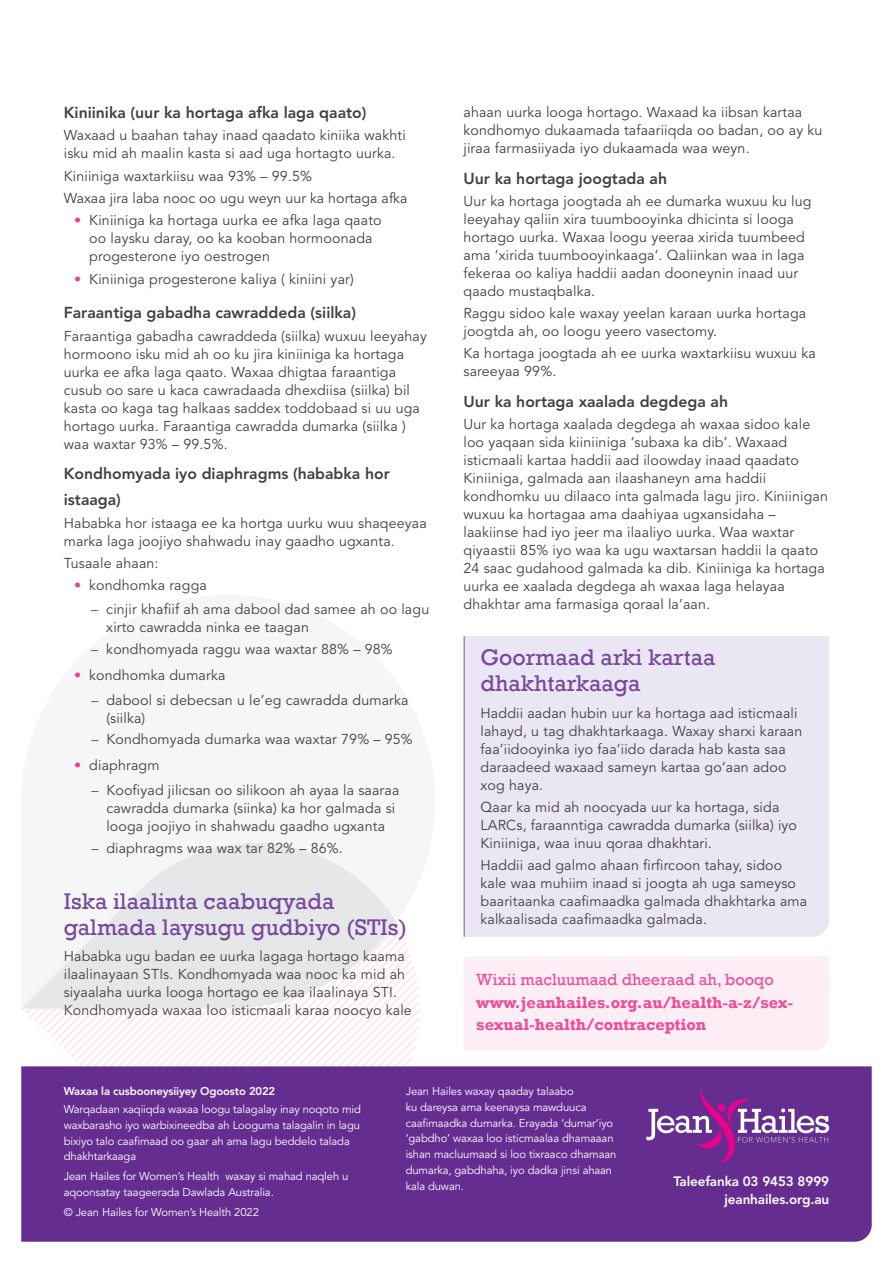
<style>
.page{position:relative;width:893px;height:1263px;background:#fff}
.page>*{position:absolute;margin:0;border:0;box-sizing:border-box;transform-origin:0 0}
.t1{font:23.25px/26.2px "Rockwell";color:#77489d}
.t2{font:700 16.5px/22.5px "Rockwell";color:#ee4d9b}
.t3{font:16.5px "Rockwell";color:#ee4d9b}
.t4{font:800 15.75px/26.2px "Avenir LT Std";color:#414042}
.t5{font:14.25px/18px "Avenir LT Std";letter-spacing:.01em;color:#414042}
.t6{font:800 13.5px/18px "Avenir LT Std";letter-spacing:-.01em;color:#fff;text-align:right}
.t7{font:11.25px/15.8px "Avenir LT Std";letter-spacing:-.01em;color:#fff}
.t8{font:800 11.25px "Avenir LT Std";letter-spacing:-.01em;color:#fff}
.s1{color:#ee3d96}
.s2{color:#713f98}
</style>
<div class="page">
<div style="left:21px;top:1066px;width:851px;height:176px;background:#662d91"></div>
<svg style="left:646px;top:1088px;width:183px;height:75px;background:#7f429d"></svg>
<svg style="left:22px;top:1008px;width:399px;height:58px"></svg>
<svg style="left:22px;top:843px;width:374px;height:165px;fill:#e6e7e8"></svg>
<div style="left:465px;top:636px;width:364px;height:301px;background:#ebe6f3"></div>
<hr style="left:463px;top:636px;width:2px;height:301px;background:#a286be">
<div style="left:463px;top:957px;width:366px;height:94px;background:#fdedf4"></div>
<p class="t4" style="left:64px;top:100px;width:304px">Kiniinika (uur ka hortaga afka laga qaato)</p>
<p class="t5" style="left:64px;top:127px;width:343px">Waxaad u baahan tahay inaad qaadato kiniika wakhti isku mid ah maalin kasta si aad uga hortagto uurka.</p>
<p class="t5" style="left:64px;top:165px;width:345px;line-height:22.2px">Kiniiniga waxtarkiisu waa 93% – 99.5%<br>Waxaa jira laba nooc oo ugu weyn uur ka hortaga afka</p>
<p class="t5" style="left:89px;top:212px;width:294px;text-indent:-15px"><span class="s1">•</span> Kiniiniga ka hortaga uurka ee afka laga qaato oo laysku daray, oo ka kooban hormoonada progesterone iyo oestrogen</p>
<p class="t5" style="left:74px;top:270px;width:281px"><span class="s1">•</span> Kiniiniga progesterone kaliya ( kiniini yar)</p>
<p class="t4" style="left:64px;top:300px;width:294px">Faraantiga gabadha cawraddeda (siilka)</p>
<p class="t5" style="left:64px;top:327px;width:365px">Faraantiga gabadha cawraddeda (siilka) wuxuu leeyahay hormoono isku mid ah oo ku jira kiniiniga ka hortaga uurka ee afka laga qaato. Waxaa dhigtaa faraantiga cusub oo sare u kaca cawradaada dhexdiisa (siilka) bil kasta oo kaga tag halkaas saddex toddobaad si uu uga hortago uurka. Faraantiga cawradda dumarka (siilka ) waa waxtar 93% – 99.5%.</p>
<p class="t4" style="left:64px;top:460px;width:328px">Kondhomyada iyo diaphragms (hababka hor istaaga)</p>
<p class="t5" style="left:64px;top:514px;width:365px">Hababka hor istaaga ee ka hortga uurku wuu shaqeeyaa marka laga joojiyo shahwadu inay gaadho ugxanta.</p>
<p class="t5" style="left:64px;top:554px;width:96px">Tusaale ahaan:</p>
<p class="t5" style="left:74px;top:576px;width:134px"><span class="s1">•</span> kondhomka ragga</p>
<p class="t5" style="left:106px;top:601px;width:324px;text-indent:-15px"><span class="s2">–</span> cinjir khafiif ah ama dabool dad samee ah oo lagu xirto cawradda ninka ee taagan</p>
<p class="t5" style="left:91px;top:640px;width:303px"><span class="s2">–</span> kondhomyada raggu waa waxtar 88% – 98%</p>
<p class="t5" style="left:74px;top:667px;width:153px"><span class="s1">•</span> kondhomka dumarka</p>
<p class="t5" style="left:106px;top:691px;width:304px;text-indent:-15px"><span class="s2">–</span> dabool si debecsan u le’eg cawradda dumarka (siilka)</p>
<p class="t5" style="left:91px;top:730px;width:323px"><span class="s2">–</span> Kondhomyada dumarka waa waxtar 79% – 95%</p>
<p class="t5" style="left:74px;top:757px;width:87px"><span class="s1">•</span> diaphragm</p>
<p class="t5" style="left:106px;top:781px;width:295px;text-indent:-15px"><span class="s2">–</span> Koofiyad jilicsan oo silikoon ah ayaa la saaraa cawradda dumarka (siinka) ka hor galmada si looga joojiyo in shahwadu gaadho ugxanta</p>
<p class="t5" style="left:91px;top:839px;width:253px"><span class="s2">–</span> diaphragms waa wax tar 82% – 86%.</p>
<h1 class="t1" style="left:64px;top:888px;width:345px">Iska ilaalinta caabuqyada galmada laysugu gudbiyo (STIs)</h1>
<p class="t5" style="left:64px;top:948px;width:350px">Hababka ugu badan ee uurka lagaga hortago kaama ilaalinayaan STIs. Kondhomyada waa nooc ka mid ah siyaalaha uurka looga hortago ee kaa ilaalinaya STI.<br>Kondhomyada waxaa loo isticmaali karaa noocyo kale</p>
<p class="t5" style="left:463px;top:104px;width:360px">ahaan uurka looga hortago. Waxaad ka iibsan kartaa kondhomyo dukaamada tafaariiqda oo badan, oo ay ku jiraa farmasiiyada iyo dukaamada waa weyn.</p>
<p class="t4" style="left:463px;top:165px;width:205px">Uur ka hortaga joogtada ah</p>
<p class="t5" style="left:463px;top:192px;width:350px">Uur ka hortaga joogtada ah ee dumarka wuxuu ku lug leeyahay qaliin xira tuumbooyinka dhicinta si looga hortago uurka. Waxaa loogu yeeraa xirida tuumbeed ama ‘xirida tuumbooyinkaaga’. Qaliinkan waa in laga fekeraa oo kaliya haddii aadan dooneynin inaad uur qaado mustaqbalka.</p>
<p class="t5" style="left:463px;top:305px;width:344px">Raggu sidoo kale waxay yeelan karaan uurka hortaga joogtda ah, oo loogu yeero vasectomy.</p>
<p class="t5" style="left:463px;top:345px;width:354px">Ka hortaga joogtada ah ee uurka waxtarkiisu wuxuu ka sareeyaa 99%.</p>
<p class="t4" style="left:463px;top:388px;width:266px">Uur ka hortaga xaalada degdega ah</p>
<p class="t5" style="left:463px;top:416px;width:366px">Uur ka hortaga xaalada degdega ah waxaa sidoo kale loo yaqaan sida kiiniiniga ‘subaxa ka dib’. Waxaad isticmaali kartaa haddii aad iloowday inaad qaadato Kiniiniga, galmada aan ilaashaneyn ama haddii kondhomku uu dilaaco inta galmada lagu jiro. Kiniinigan wuxuu ka hortagaa ama daahiyaa ugxansidaha – laakiinse had iyo jeer ma ilaaliyo uurka. Waa waxtar qiyaastii 85% iyo waa ka ugu waxtarsan haddii la qaato 24 saac gudahood galmada ka dib. Kiniiniga ka hortaga uurka ee xaalada degdega ah waxaa laga helayaa dhakhtar ama farmasiga qoraal la’aan.</p>
<h1 class="t1" style="left:480px;top:645px;width:237px">Goormaad arki kartaa dhakhtarkaaga</h1>
<p class="t5" style="left:480px;top:704px;width:323px">Haddii aadan hubin uur ka hortaga aad isticmaali lahayd, u tag dhakhtarkaaga. Waxay sharxi karaan faa’iidooyinka iyo faa’iido darada hab kasta saa daraadeed waxaad sameyn kartaa go’aan adoo xog haya.</p>
<p class="t5" style="left:480px;top:799px;width:318px">Qaar ka mid ah noocyada uur ka hortaga, sida<br>LARCs, faraanntiga cawradda dumarka (siilka) iyo<br>Kiniiniga, waa inuu qoraa dhakhtari.</p>
<p class="t5" style="left:480px;top:857px;width:328px">Haddii aad galmo ahaan firfircoon tahay, sidoo kale waa muhiim inaad si joogta ah uga sameyso baaritaanka caafimaadka galmada dhakhtarka ama kalkaalisada caafimaadka galmada.</p>
<p class="t3" style="left:476px;top:970px;width:299px">Wixii macluumaad dheeraad ah, booqo</p>
<p class="t2" style="left:476px;top:991px;width:318px">www.jeanhailes.org.au/health-a-z/sex&shy;sexual-health/contraception</p>
<p class="t8" style="left:64px;top:1084px;width:213px">Waxaa la cusbooneysiiyey Ogoosto 2022</p>
<p class="t7" style="left:64px;top:1101px;width:299px">Warqadaan xaqiiqda waxaa loogu talagalay inay noqoto mid waxbarasho iyo warbixineedba ah Looguma talagalin in lagu bixiyo talo caafimaad oo gaar ah ama lagu beddelo talada dhakhtarkaaga</p>
<p class="t7" style="left:64px;top:1169px;width:286px">Jean Hailes for Women’s Health waxay si mahad naqleh u aqoonsatay taageerada Dawlada Australia.</p>
<p class="t7" style="left:64px;top:1204px;width:197px">© Jean Hailes for Women’s Health 2022</p>
<p class="t7" style="left:406px;top:1084px;width:212px">Jean Hailes waxay qaaday talaabo<br>ku dareysa ama keenaysa mawduuca caafimaadka dumarka. Erayada ‘dumar’iyo ‘gabdho’ waxaa loo isticmaalaa dhamaaan ishan macluumaad si loo tixraaco dhamaan dumarka, gabdhaha, iyo dadka jinsi ahaan kala duwan.</p>
<p class="t6" style="left:673px;top:1172px;width:157px">Taleefanka 03 9453 8999 jeanhailes.org.au</p>
</div>
